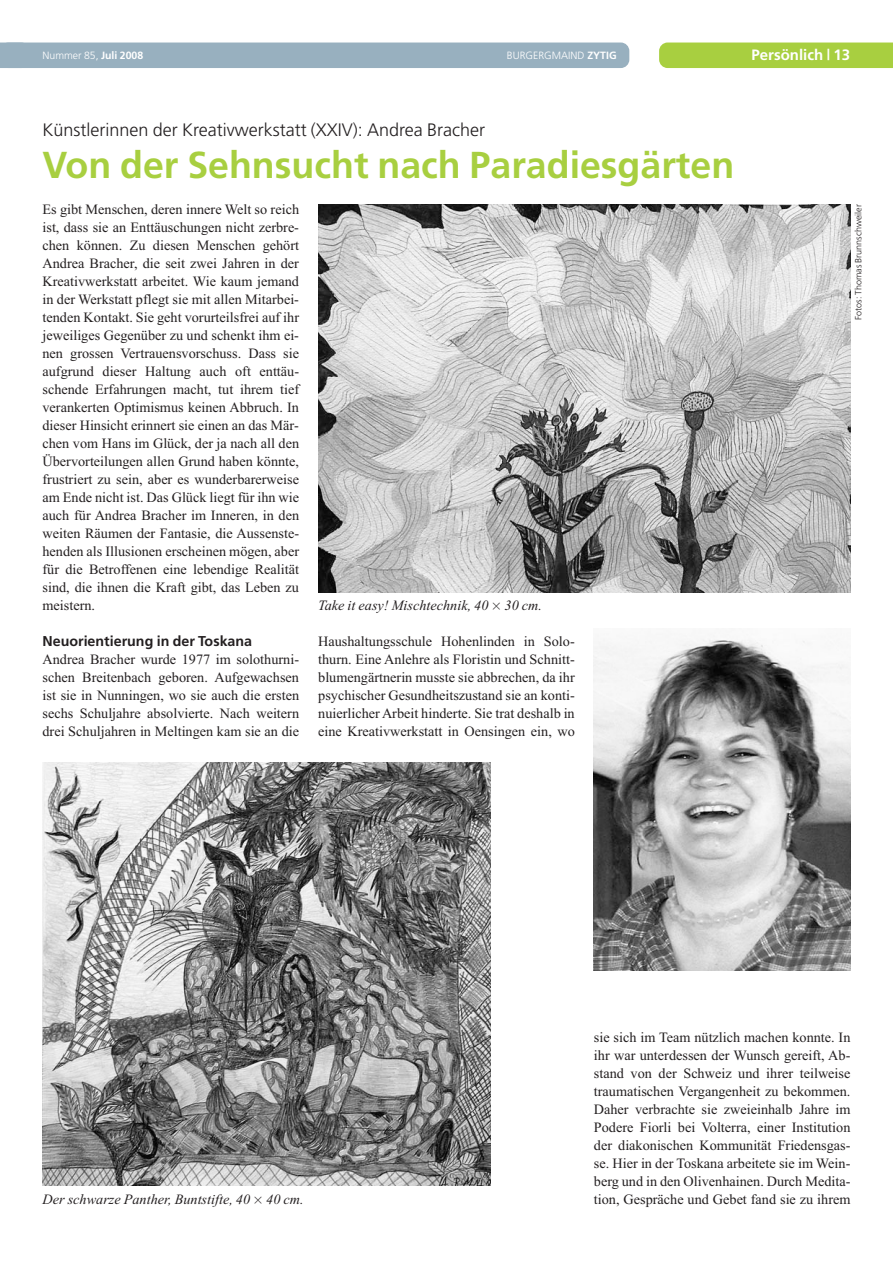
<style>
.page{position:relative;width:893px;height:1263px;background:#fff}
.page>*{position:absolute;margin:0;border:0;box-sizing:border-box;transform-origin:0 0}
.t1{font:700 37.5px "Frutiger";color:#a8cf40}
.t2{font:300 18px "Frutiger";color:#231f20}
.t3{font:700 15px "Frutiger";color:#fff}
.t4{font:14.25px/18px "Times New Roman";color:#231f20;text-align:justify}
.t5{font:italic 14.25px "Times New Roman";color:#231f20}
.t6{font:700 14.25px "Frutiger";color:#231f20}
.t7{font:300 10.5px "Frutiger";color:#fff}
.t8{font:300 9px "Frutiger";color:#231f20}
.s1{font-weight:700}
</style>
<div class="page">
<div style="left:0;top:43px;width:629px;height:25px;background:#98b0bf;border-radius:9px"></div>
<div style="left:659px;top:43px;width:234px;height:25px;background:#a8cf40"></div>
<svg style="left:0;top:43px;width:6px;height:25px"></svg>
<img style="left:318px;top:204px;width:532px;height:388px">
<img style="left:594px;top:639px;width:256px;height:331px">
<img style="left:43px;top:762px;width:448px;height:423px">
<p class="t7" style="left:43px;top:51px;width:102px">Nummer 85, <span class="s1">Juli 2008</span></p>
<p class="t7" style="left:507px;top:51px;width:111px">BURGERGMAIND <span class="s1">ZYTIG</span></p>
<p class="t3" style="left:751px;top:49px;width:100px">Persönlich | 13</p>
<p class="t2" style="left:43px;top:122px;width:444px">Künstlerinnen der Kreativwerkstatt (XXIV): Andrea Bracher</p>
<h1 class="t1" style="left:43px;top:150px;width:693px">Von der Sehnsucht nach Paradiesgärten</h1>
<p class="t4" style="left:43px;top:200px;width:258px">Es gibt Menschen, deren innere Welt so reich ist, dass sie an Enttäuschungen nicht zerbre&shy;chen können. Zu diesen Menschen gehört Andrea Bracher, die seit zwei Jahren in der Kreativwerkstatt arbeitet. Wie kaum jemand in der Werkstatt pflegt sie mit allen Mitarbei&shy;tenden Kontakt. Sie geht vorurteilsfrei auf ihr jeweiliges Gegenüber zu und schenkt ihm ei&shy;nen grossen Vertrauensvorschuss. Dass sie aufgrund dieser Haltung auch oft enttäu&shy;schende Erfahrungen macht, tut ihrem tief verankerten Optimismus keinen Abbruch. In dieser Hinsicht erinnert sie einen an das Mär&shy;chen vom Hans im Glück, der ja nach all den Übervorteilungen allen Grund haben könnte, frustriert zu sein, aber es wunderbarerweise am Ende nicht ist. Das Glück liegt für ihn wie auch für Andrea Bracher im Inneren, in den weiten Räumen der Fantasie, die Aussenste&shy;henden als Illusionen erscheinen mögen, aber für die Betroffenen eine lebendige Realität sind, die ihnen die Kraft gibt, das Leben zu meistern.</p>
<p class="t6" style="left:43px;top:636px;width:211px">Neuorientierung in der Toskana</p>
<p class="t4" style="left:43px;top:650px;width:258px">Andrea Bracher wurde 1977 im solothurni&shy;schen Breitenbach geboren. Aufgewachsen ist sie in Nunningen, wo sie auch die ersten sechs Schuljahre absolvierte. Nach weitern drei Schuljahren in Meltingen kam sie an die</p>
<p class="t5" style="left:318px;top:597px;width:225px">Take it easy! Mischtechnik, 40 30 cm.</p>
<p class="t4" style="left:318px;top:632px;width:258px">Haushaltungsschule Hohenlinden in Solo&shy;thurn. Eine Anlehre als Floristin und Schnitt&shy;blumengärtnerin musste sie abbrechen, da ihr psychischer Gesundheitszustand sie an konti&shy;nuierlicher Arbeit hinderte. Sie trat deshalb in eine Kreativwerkstatt in Oensingen ein, wo</p>
<p class="t8" style="left:855px;top:320px;width:117px;rotate:-90deg">Fotos: Thomas Brunnschweiler</p>
<p class="t5" style="left:43px;top:1191px;width:263px">Der schwarze Panther, Buntstifte, 40 40 cm.</p>
<p class="t4" style="left:594px;top:1028px;width:258px">sie sich im Team nützlich machen konnte. In ihr war unterdessen der Wunsch gereift, Ab&shy;stand von der Schweiz und ihrer teilweise traumatischen Vergangenheit zu bekommen.<br>Daher verbrachte sie zweieinhalb Jahre im Podere Fiorli bei Volterra, einer Institution der diakonischen Kommunität Friedensgas&shy;se. Hier in der Toskana arbeitete sie im Wein&shy;berg und in den Olivenhainen. Durch Medita&shy;tion, Gespräche und Gebet fand sie zu ihrem</p>
</div>
